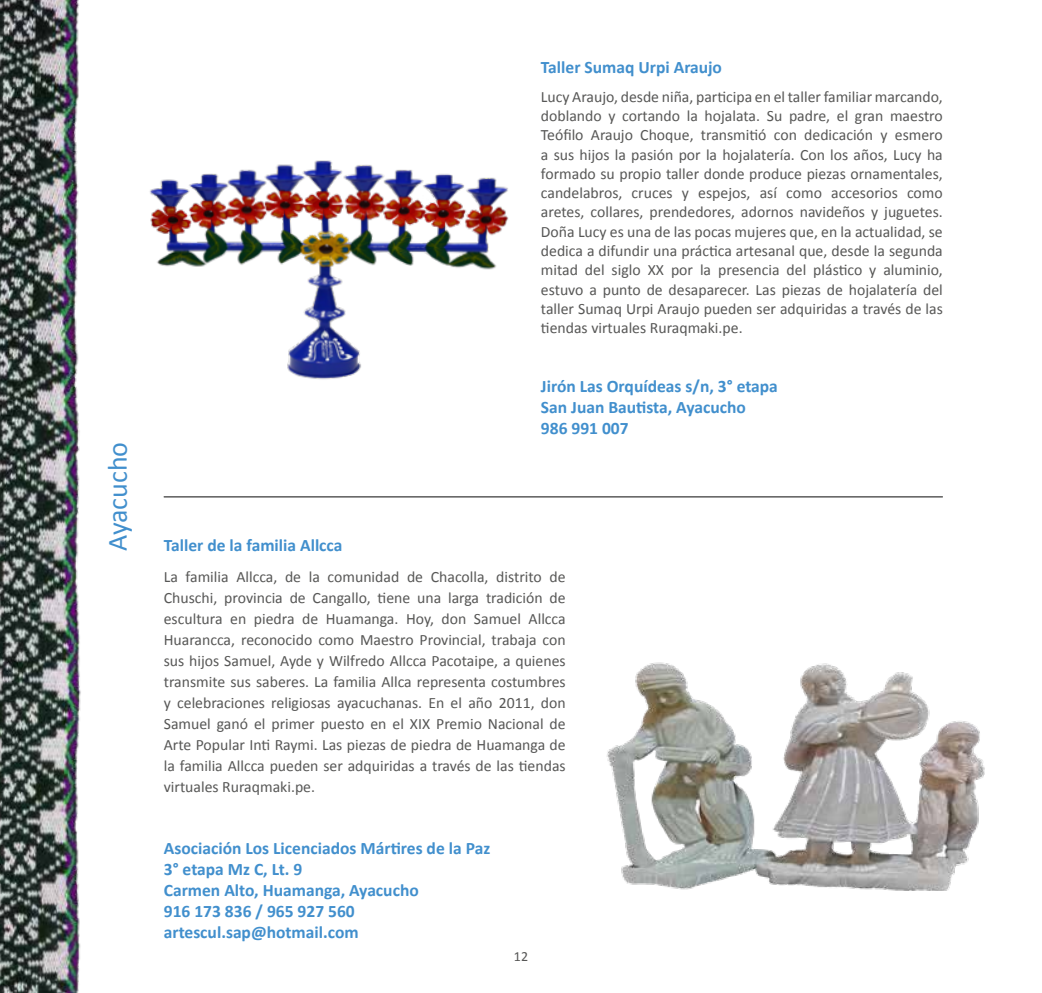
<style>
.page{position:relative;width:1042px;height:993px;background:#fff}
.page>*{position:absolute;margin:0;border:0;box-sizing:border-box;transform-origin:0 0}
.t1{font:28px "Calibri";color:#418fcd}
.t2{font:700 17.5px/21px "Calibri";color:#418fcd}
.t3{font:15.75px/19.2px "Calibri";color:#575756;text-align:justify}
.t4{font:14px "Calibri";color:#575756}
</style>
<div class="page">
<hr style="left:164px;top:496px;width:779px;height:1px;background:#575756">
<img style="left:149px;top:160px;width:360px;height:220px">
<img style="left:606px;top:662px;width:379px;height:227px">
<img style="left:0;top:0;width:81px;height:992px">
<h1 class="t1" style="left:100px;top:551px;width:111px;rotate:-90deg">Ayacucho</h1>
<p class="t2" style="left:541px;top:56px;width:183px">Taller Sumaq Urpi Araujo</p>
<p class="t3" style="left:541px;top:87px;width:403px">Lucy Araujo, desde niña, participa en el taller familiar marcando, doblando y cortando la hojalata. Su padre, el gran maestro Teófilo Araujo Choque, transmitió con dedicación y esmero a sus hijos la pasión por la hojalatería. Con los años, Lucy ha formado su propio taller donde produce piezas ornamentales, candelabros, cruces y espejos, así como accesorios como aretes, collares, prendedores, adornos navideños y juguetes.<br>Doña Lucy es una de las pocas mujeres que, en la actualidad, se dedica a difundir una práctica artesanal que, desde la segunda mitad del siglo XX por la presencia del plástico y aluminio, estuvo a punto de desaparecer. Las piezas de hojalatería del taller Sumaq Urpi Araujo pueden ser adquiridas a través de las tiendas virtuales Ruraqmaki.pe.</p>
<p class="t2" style="left:541px;top:375px;width:238px">Jirón Las Orquídeas s/n, 3° etapa<br>San Juan Bautista, Ayacucho<br>986 991 007</p>
<p class="t2" style="left:164px;top:534px;width:180px">Taller de la familia Allcca</p>
<p class="t3" style="left:164px;top:565px;width:403px;line-height:21px">La familia Allcca, de la comunidad de Chacolla, distrito de Chuschi, provincia de Cangallo, tiene una larga tradición de escultura en piedra de Huamanga. Hoy, don Samuel Allcca Huarancca, reconocido como Maestro Provincial, trabaja con sus hijos Samuel, Ayde y Wilfredo Allcca Pacotaipe, a quienes transmite sus saberes. La familia Allca representa costumbres y celebraciones religiosas ayacuchanas. En el año 2011, don Samuel ganó el primer puesto en el XIX Premio Nacional de Arte Popular Inti Raymi. Las piezas de piedra de Huamanga de la familia Allcca pueden ser adquiridas a través de las tiendas virtuales Ruraqmaki.pe.</p>
<p class="t2" style="left:164px;top:837px;width:328px">Asociación Los Licenciados Mártires de la Paz<br>3° etapa Mz C, Lt. 9<br>Carmen Alto, Huamanga, Ayacucho<br>916 173 836 / 965 927 560 artescul.sap@hotmail.com</p>
<p class="t4" style="left:514px;top:947px;width:16px">12</p>
</div>
